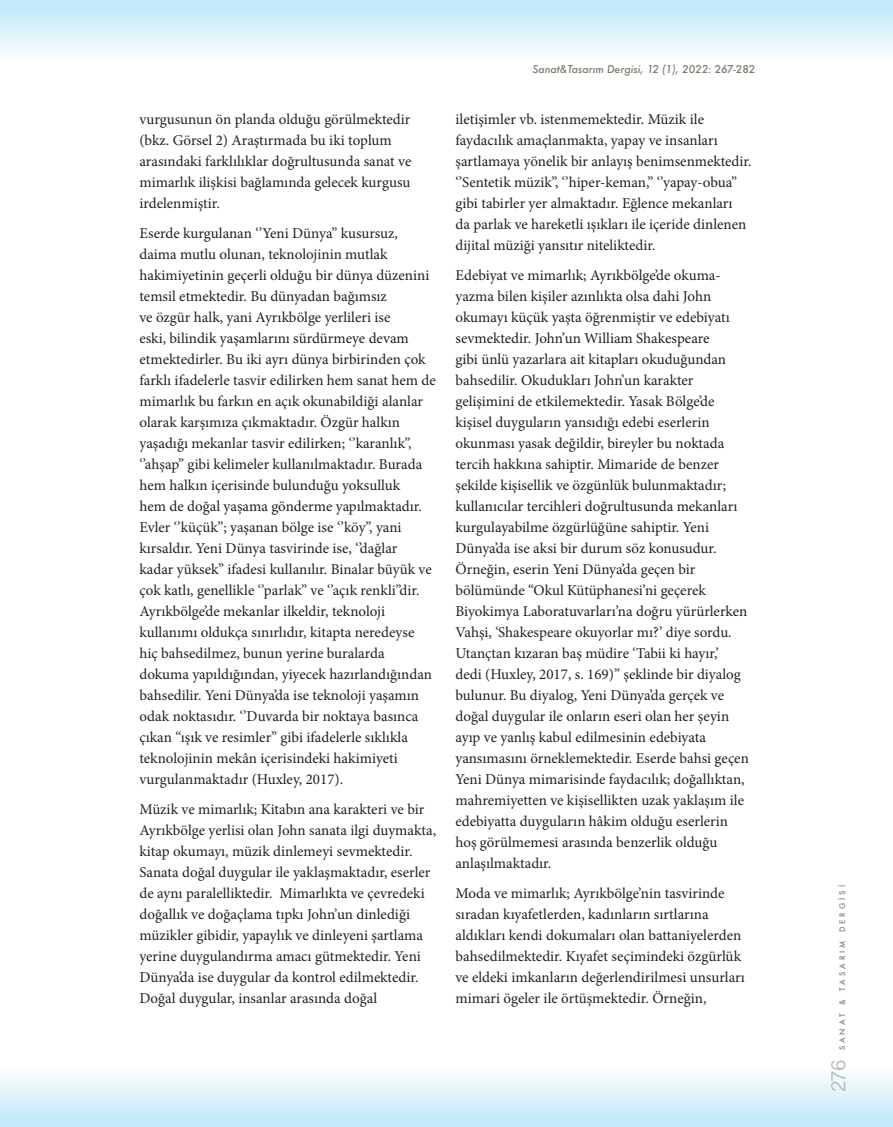
<style>
.page{position:relative;width:893px;height:1127px;background:#fff}
.page>*{position:absolute;margin:0;border:0;box-sizing:border-box;transform-origin:0 0}
.t1{font:18px "Oriya Sangam MN";color:#b6b7bb}
.t2{font:15px/21px "Minion Pro";color:#231f20}
.t3{font:italic 500 10.5px "Futura";color:#7d796d}
.t4{font:500 7.5px "Futura";letter-spacing:.4em;color:#808285}
.s1{font-style:normal}
</style>
<div class="page">
<div style="left:0;top:1045px;width:893px;height:82px;background:linear-gradient(to bottom,#fff,#c3e9fa)"></div>
<div style="left:0;top:0;width:893px;height:81px;background:linear-gradient(to bottom,#c0e8f9,#fff)"></div>
<p class="t2" style="left:139px;top:109px;width:273px">vurgusunun ön planda olduğu görülmektedir (bkz. Görsel 2) Araştırmada bu iki toplum arasındaki farklılıklar doğrultusunda sanat ve mimarlık ilişkisi bağlamında gelecek kurgusu irdelenmiştir.</p>
<p class="t2" style="left:139px;top:223px;width:298px">Eserde kurgulanan ‘’Yeni Dünya’’ kusursuz, daima mutlu olunan, teknolojinin mutlak hakimiyetinin geçerli olduğu bir dünya düzenini temsil etmektedir. Bu dünyadan bağımsız<br>ve özgür halk, yani Ayrıkbölge yerlileri ise<br>eski, bilindik yaşamlarını sürdürmeye devam etmektedirler. Bu iki ayrı dünya birbirinden çok farklı ifadelerle tasvir edilirken hem sanat hem de mimarlık bu farkın en açık okunabildiği alanlar olarak karşımıza çıkmaktadır. Özgür halkın yaşadığı mekanlar tasvir edilirken; ‘’karanlık’’, ‘’ahşap’’ gibi kelimeler kullanılmaktadır. Burada hem halkın içerisinde bulunduğu yoksulluk<br>hem de doğal yaşama gönderme yapılmaktadır.<br>Evler ‘’küçük’’; yaşanan bölge ise ‘’köy’’, yani kırsaldır. Yeni Dünya tasvirinde ise, ‘’dağlar<br>kadar yüksek’’ ifadesi kullanılır. Binalar büyük ve çok katlı, genellikle ‘’parlak’’ ve ‘’açık renkli’’dir.<br>Ayrıkbölge’de mekanlar ilkeldir, teknoloji kullanımı oldukça sınırlıdır, kitapta neredeyse hiç bahsedilmez, bunun yerine buralarda dokuma yapıldığından, yiyecek hazırlandığından bahsedilir. Yeni Dünya’da ise teknoloji yaşamın odak noktasıdır. ‘’Duvarda bir noktaya basınca çıkan “ışık ve resimler’’ gibi ifadelerle sıklıkla teknolojinin mekân içerisindeki hakimiyeti vurgulanmaktadır (Huxley, 2017).</p>
<p class="t2" style="left:139px;top:798px;width:298px">Müzik ve mimarlık; Kitabın ana karakteri ve bir Ayrıkbölge yerlisi olan John sanata ilgi duymakta, kitap okumayı, müzik dinlemeyi sevmektedir.<br>Sanata doğal duygular ile yaklaşmaktadır, eserler de aynı paralelliktedir. Mimarlıkta ve çevredeki doğallık ve doğaçlama tıpkı John’un dinlediği müzikler gibidir, yapaylık ve dinleyeni şartlama yerine duygulandırma amacı gütmektedir. Yeni Dünya’da ise duygular da kontrol edilmektedir.<br>Doğal duygular, insanlar arasında doğal</p>
<p class="t3" style="left:533px;top:62px;width:224px">Sanat&amp;Tasarım Dergisi, 12 (1), 2022: <span class="s1">267-282</span></p>
<p class="t2" style="left:455px;top:109px;width:298px">iletişimler vb. istenmemektedir. Müzik ile faydacılık amaçlanmakta, yapay ve insanları şartlamaya yönelik bir anlayış benimsenmektedir. ‘’Sentetik müzik’’, ‘’hiper-keman,’’ ‘’yapay-obua’’ gibi tabirler yer almaktadır. Eğlence mekanları<br>da parlak ve hareketli ışıkları ile içeride dinlenen dijital müziği yansıtır niteliktedir.</p>
<p class="t2" style="left:455px;top:265px;width:295px">Edebiyat ve mimarlık; Ayrıkbölge’de okuma&shy;yazma bilen kişiler azınlıkta olsa dahi John okumayı küçük yaşta öğrenmiştir ve edebiyatı sevmektedir. John’un William Shakespeare<br>gibi ünlü yazarlara ait kitapları okuduğundan bahsedilir. Okudukları John’un karakter gelişimini de etkilemektedir. Yasak Bölge’de kişisel duyguların yansıdığı edebi eserlerin okunması yasak değildir, bireyler bu noktada tercih hakkına sahiptir. Mimaride de benzer şekilde kişisellik ve özgünlük bulunmaktadır; kullanıcılar tercihleri doğrultusunda mekanları kurgulayabilme özgürlüğüne sahiptir. Yeni Dünya’da ise aksi bir durum söz konusudur.<br>Örneğin, eserin Yeni Dünya’da geçen bir bölümünde “Okul Kütüphanesi’ni geçerek Biyokimya Laboratuvarları’na doğru yürürlerken Vahşi, ‘Shakespeare okuyorlar mı?’ diye sordu.<br>Utançtan kızaran baş müdire ‘Tabii ki hayır,’ dedi (Huxley, 2017, s. 169)’’ şeklinde bir diyalog bulunur. Bu diyalog, Yeni Dünya’da gerçek ve doğal duygular ile onların eseri olan her şeyin ayıp ve yanlış kabul edilmesinin edebiyata yansımasını örneklemektedir. Eserde bahsi geçen Yeni Dünya mimarisinde faydacılık; doğallıktan, mahremiyetten ve kişisellikten uzak yaklaşım ile edebiyatta duyguların hâkim olduğu eserlerin hoş görülmemesi arasında benzerlik olduğu anlaşılmaktadır.</p>
<p class="t2" style="left:455px;top:882px;width:291px">Moda ve mimarlık; Ayrıkbölge’nin tasvirinde sıradan kıyafetlerden, kadınların sırtlarına aldıkları kendi dokumaları olan battaniyelerden bahsedilmektedir. Kıyafet seçimindeki özgürlük ve eldeki imkanların değerlendirilmesi unsurları mimari ögeler ile örtüşmektedir. Örneğin,</p>
<p class="t4" style="left:837px;top:1050px;width:167px;rotate:-90deg">SANAT &amp; TASARIM DERGİSİ</p>
<p class="t1" style="left:826px;top:1092px;width:35px;rotate:-90deg">276</p>
</div>
